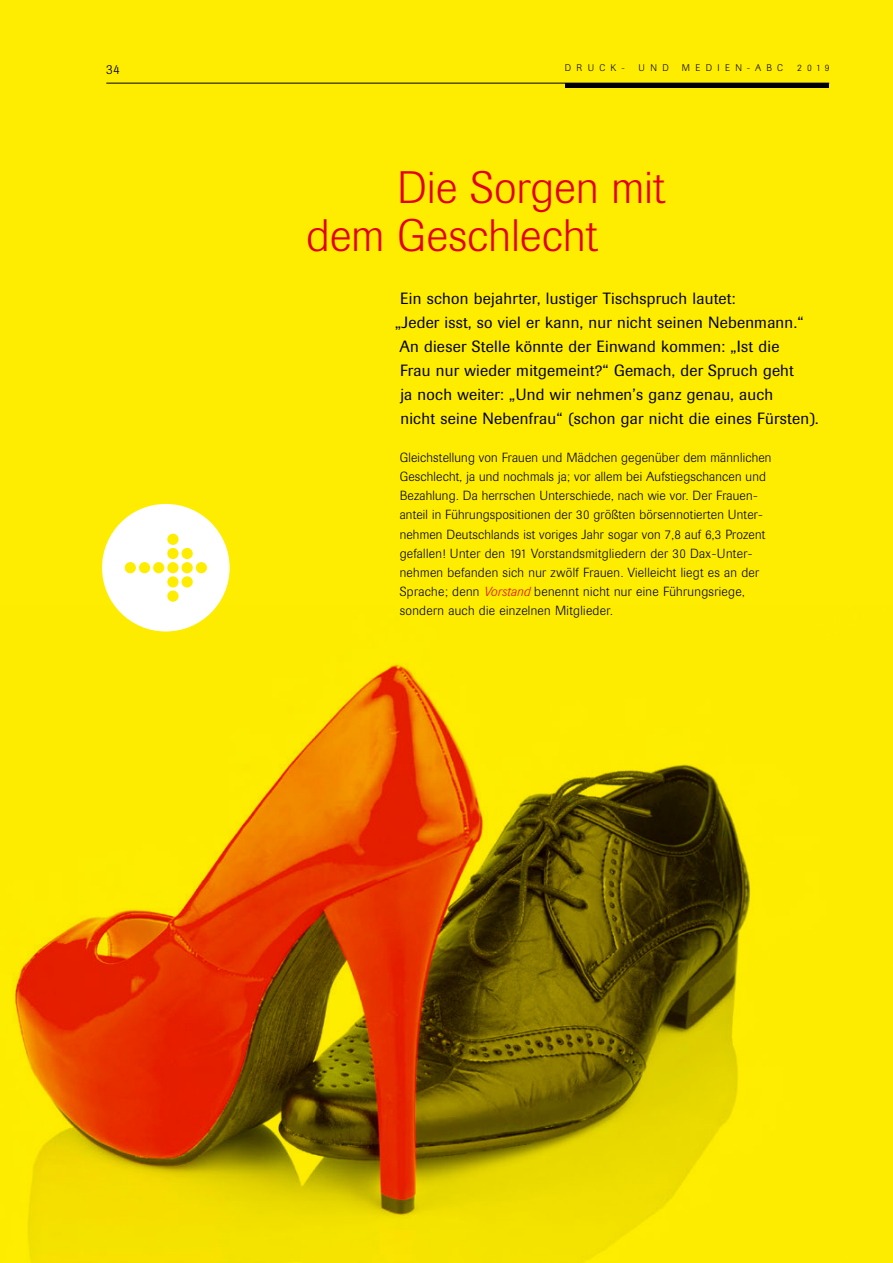
<style>
.page{position:relative;width:893px;height:1263px;background:#ffed00}
.page>*{position:absolute;margin:0;border:0;box-sizing:border-box;transform-origin:0 0}
.t1{font:300 45px/48px "Berthold Imago BQ";letter-spacing:.005em;color:#e3000f}
.t2{font:16.2px "Berthold Imago BQ";letter-spacing:.015em;color:#000}
.t3{font:300 13.5px "Berthold Imago BQ";color:#000}
.t4{font:300 13.2px/19.2px "Berthold Imago BQ";letter-spacing:.015em;color:#000}
.t5{font:300 9.6px "Berthold Imago BQ";letter-spacing:.56em;color:#000}
.s1{font-style:italic;color:#e3000f}
</style>
<div class="page">
<img style="left:12px;top:607px;width:738px;height:656px">
<div style="left:102px;top:504px;width:128px;height:127px;background:#fff;border-radius:50%"></div>
<div style="left:125px;top:562px;width:11px;height:11px;background:#ffed00;border-radius:50%"></div>
<div style="left:139px;top:562px;width:11px;height:11px;background:#ffed00;border-radius:50%"></div>
<div style="left:153px;top:562px;width:11px;height:11px;background:#ffed00;border-radius:50%"></div>
<div style="left:167px;top:562px;width:12px;height:11px;background:#ffed00;border-radius:50%"></div>
<div style="left:167px;top:548px;width:12px;height:11px;background:#ffed00;border-radius:50%"></div>
<div style="left:167px;top:534px;width:12px;height:11px;background:#ffed00;border-radius:50%"></div>
<div style="left:167px;top:576px;width:12px;height:11px;background:#ffed00;border-radius:50%"></div>
<div style="left:167px;top:590px;width:12px;height:12px;background:#ffed00;border-radius:50%"></div>
<div style="left:182px;top:562px;width:11px;height:11px;background:#ffed00;border-radius:50%"></div>
<div style="left:182px;top:548px;width:11px;height:11px;background:#ffed00;border-radius:50%"></div>
<div style="left:182px;top:576px;width:11px;height:11px;background:#ffed00;border-radius:50%"></div>
<div style="left:196px;top:562px;width:11px;height:11px;background:#ffed00;border-radius:50%"></div>
<hr style="left:106px;top:83px;width:723px;height:1px;background:#000">
<hr style="left:566px;top:83px;width:263px;height:4px;background:#000">
<p class="t3" style="left:106px;top:62px;width:15px">34</p>
<p class="t5" style="left:565px;top:62px;width:62px">DRUCK-</p>
<p class="t5" style="left:638px;top:62px;width:32px">UND</p>
<p class="t5" style="left:682px;top:62px;width:103px">MEDIEN-ABC</p>
<p class="t5" style="left:797px;top:62px;width:34px">2019</p>
<h1 class="t1" style="left:306px;top:165px;width:361px;text-indent:91px">Die Sorgen mit dem Geschlecht</h1>
<p class="t2" style="left:400px;top:289px;width:337px">Ein schon bejahrter, lustiger Tischspruch lautet:</p>
<p class="t2" style="left:395px;top:313px;width:410px">„Jeder isst, so viel er kann, nur nicht seinen Nebenmann.“</p>
<p class="t2" style="left:399px;top:337px;width:382px">An dieser Stelle könnte der Einwand kommen: „Ist die</p>
<p class="t2" style="left:400px;top:361px;width:395px">Frau nur wieder mitgemeint?“ Gemach, der Spruch geht</p>
<p class="t2" style="left:400px;top:385px;width:374px">ja noch weiter: „Und wir nehmen’s ganz genau, auch</p>
<p class="t2" style="left:400px;top:409px;width:420px">nicht seine Nebenfrau“ (schon gar nicht die eines Fürsten).</p>
<p class="t4" style="left:400px;top:448px;width:373px">Gleichstellung von Frauen und Mädchen gegenüber dem männlichen Geschlecht, ja und nochmals ja; vor allem bei Aufstiegschancen und Bezahlung. Da herrschen Unterschiede, nach wie vor. Der Frauen&shy;anteil in Führungspositionen der 30 größten börsennotierten Unter&shy;nehmen Deutschlands ist voriges Jahr sogar von 7,8 auf 6,3 Prozent gefallen! Unter den 191 Vorstandsmitgliedern der 30 Dax-Unter&shy;nehmen befanden sich nur zwölf Frauen. Vielleicht liegt es an der Sprache; denn <span class="s1">Vorstand</span> benennt nicht nur eine Führungsriege, sondern auch die einzelnen Mitglieder.</p>
</div>
